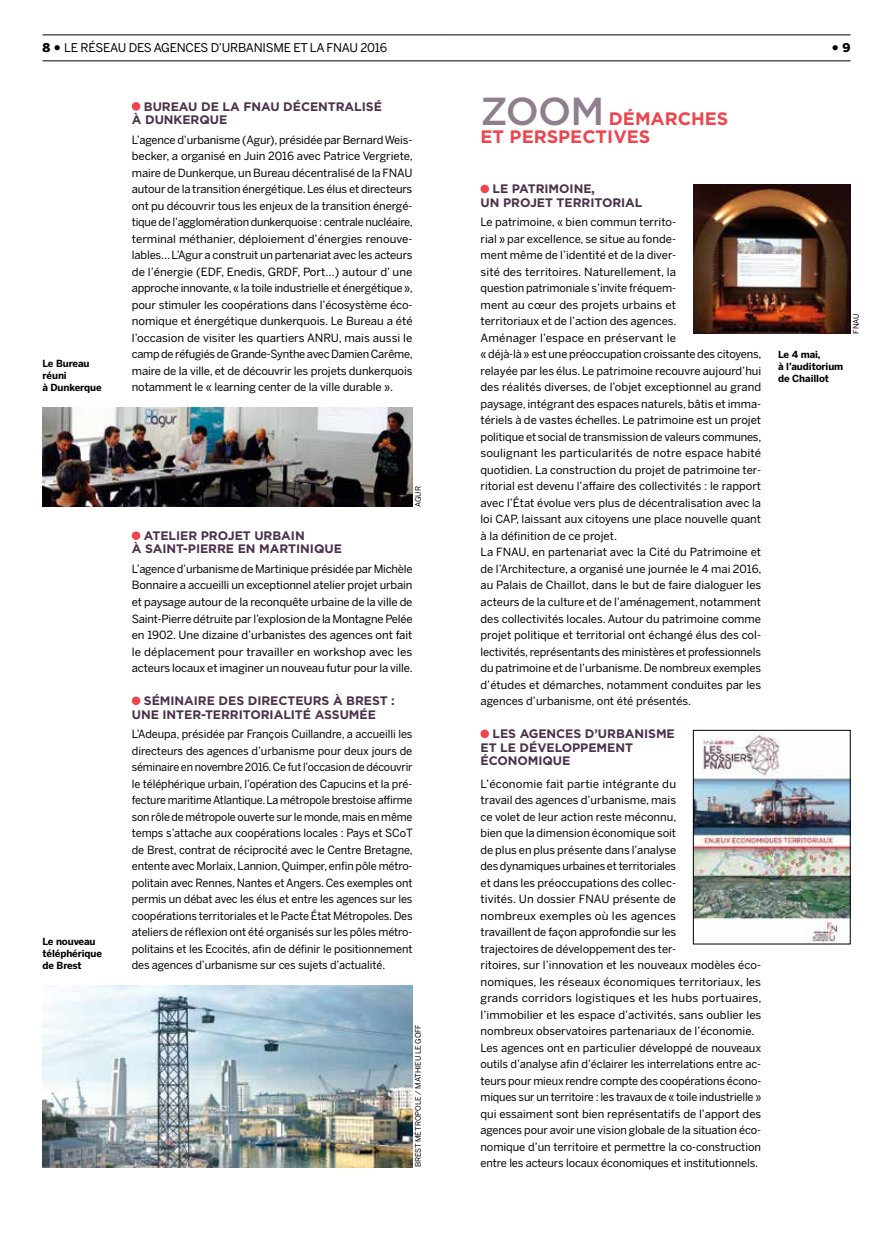
<style>
.page{position:relative;width:893px;height:1234px;background:#fff}
.page>*{position:absolute;margin:0;border:0;box-sizing:border-box;transform-origin:0 0}
.t1{font:700 18px/18px "Gotham";color:#ef444e}
.t2{font:900 18px "Benton Sans";color:#000}
.t3{font:700 12.3px/13.5px "Gotham";letter-spacing:-.005em;color:#4b314b}
.t4{font:12px "Benton Sans";letter-spacing:-.02em;color:#000}
.t5{font:11.25px/16.5px "Benton Sans";color:#000;text-align:justify}
.t6{font:700 9.75px/12px "Benton Sans";letter-spacing:-.01em;color:#000}
.t7{font:7.5px "Benton Sans";letter-spacing:-.005em;color:#000}
.s1{font-weight:900}
.s2{font-weight:900;font-size:18px}
.s3{font-size:12px}
.s4{font-weight:500;font-size:39px;color:#907e8e}
</style>
<div class="page">
<hr style="left:43px;top:35px;width:403px;height:1px;background:#000">
<hr style="left:43px;top:61px;width:403px;height:1px;background:#000">
<hr style="left:446px;top:35px;width:404px;height:1px;background:#000">
<hr style="left:446px;top:61px;width:404px;height:1px;background:#000">
<div style="left:132px;top:102px;width:8px;height:9px;background:#ef444e;border-radius:50%"></div>
<div style="left:132px;top:531px;width:8px;height:9px;background:#ef444e;border-radius:50%"></div>
<div style="left:132px;top:696px;width:8px;height:9px;background:#ef444e;border-radius:50%"></div>
<img style="left:43px;top:985px;width:369px;height:182px">
<img style="left:43px;top:408px;width:369px;height:99px">
<div style="left:480px;top:185px;width:9px;height:8px;background:#ef444e;border-radius:50%"></div>
<div style="left:480px;top:729px;width:9px;height:9px;background:#ef444e;border-radius:50%"></div>
<img style="left:693px;top:185px;width:157px;height:148px">
<img style="left:695px;top:733px;width:153px;height:209px">
<div style="left:693px;top:730px;width:157px;height:214px;border:1px solid #000"></div>
<p class="t4" style="left:43px;top:41px;width:346px"><span class="s1">8</span> <span class="s2">•</span> LE RÉSEAU DES AGENCES D’URBANISME ET LA FNAU 2016</p>
<h1 class="t2" style="left:831px;top:36px;width:21px">•<span class="s3">9</span></h1>
<p class="t6" style="left:43px;top:357px;width:61px">Le Bureau réuni<br>à Dunkerque</p>
<p class="t3" style="left:132px;top:99px;width:252px;text-indent:12px">BUREAU DE LA FNAU DÉCENTRALISÉ<br>À DUNKERQUE</p>
<p class="t5" style="left:132px;top:131px;width:283px">L’agence d’urbanisme (Agur), présidée par Bernard Weis&shy;becker, a organisé en Juin 2016 avec Patrice Vergriete, maire de Dunkerque, un Bureau décentralisé de la FNAU autour de la transition énergétique. Les élus et directeurs ont pu découvrir tous les enjeux de la transition énergé&shy;tique de l’agglomération dunkerquoise : centrale nucléaire, terminal méthanier, déploiement d’énergies renouve&shy;lables… L’Agur a construit un partenariat avec les acteurs de l’énergie (EDF, Enedis, GRDF, Port…) autour d’ une approche innovante, « la toile industrielle et énergétique », pour stimuler les coopérations dans l’écosystème éco&shy;nomique et énergétique dunkerquois. Le Bureau a été l’occasion de visiter les quartiers ANRU, mais aussi le camp de réfugiés de Grande-Synthe avec Damien Carême, maire de la ville, et de découvrir les projets dunkerquois notamment le « learning center de la ville durable ».</p>
<p class="t6" style="left:43px;top:935px;width:61px">Le nouveau téléphérique de Brest</p>
<p class="t7" style="left:414px;top:507px;width:22px;rotate:-90deg">AGUR</p>
<p class="t3" style="left:132px;top:528px;width:212px;text-indent:12px">ATELIER PROJET URBAIN<br>À SAINT-PIERRE EN MARTINIQUE</p>
<p class="t5" style="left:132px;top:560px;width:283px">L’agence d’urbanisme de Martinique présidée par Michèle Bonnaire a accueilli un exceptionnel atelier projet urbain et paysage autour de la reconquête urbaine de la ville de Saint-Pierre détruite par l’explosion de la Montagne Pelée en 1902. Une dizaine d’urbanistes des agences ont fait le déplacement pour travailler en workshop avec les acteurs locaux et imaginer un nouveau futur pour la ville.</p>
<p class="t3" style="left:132px;top:693px;width:265px;text-indent:12px">SÉMINAIRE DES DIRECTEURS À BREST :<br>UNE INTER-TERRITORIALITÉ ASSUMÉE</p>
<p class="t5" style="left:132px;top:725px;width:282px">L’Adeupa, présidée par François Cuillandre, a accueilli les directeurs des agences d’urbanisme pour deux jours de séminaire en novembre 2016. Ce fut l’occasion de découvrir le téléphérique urbain, l’opération des Capucins et la pré&shy;fecture maritime Atlantique. La métropole brestoise affirme son rôle de métropole ouverte sur le monde, mais en même temps s’attache aux coopérations locales : Pays et SCoT de Brest, contrat de réciprocité avec le Centre Bretagne, entente avec Morlaix, Lannion, Quimper, enfin pôle métro&shy;politain avec Rennes, Nantes et Angers. Ces exemples ont permis un débat avec les élus et entre les agences sur les coopérations territoriales et le Pacte État Métropoles. Des ateliers de réflexion ont été organisés sur les pôles métro&shy;politains et les Ecocités, afin de définir le positionnement des agences d’urbanisme sur ces sujets d’actualité.</p>
<p class="t7" style="left:414px;top:1167px;width:145px;rotate:-90deg">BREST MÉTROPOLE / MATHIEU LE GOFF</p>
<h1 class="t1" style="left:480px;top:110px;width:249px"><span class="s4">ZOOM</span> DÉMARCHES<br>ET PERSPECTIVES</h1>
<p class="t3" style="left:480px;top:182px;width:164px;text-indent:12px">LE PATRIMOINE,<br>UN PROJET TERRITORIAL</p>
<p class="t5" style="left:480px;top:214px;width:282px;text-align:left">Le patrimoine, « bien commun territo-<br>rial » par excellence, se situe au fonde-<br>ment même de l’identité et de la diver-<br>sité des territoires. Naturellement, la<br>question patrimoniale s’invite fréquem-<br>ment au cœur des projets urbains et<br>territoriaux et de l’action des agences.<br>Aménager l’espace en préservant le<br>« déjà-là » est une préoccupation croissante des citoyens, relayée par les élus. Le patrimoine recouvre aujourd’hui des réalités diverses, de l’objet exceptionnel au grand paysage, intégrant des espaces naturels, bâtis et imma&shy;tériels à de vastes échelles. Le patrimoine est un projet politique et social de transmission de valeurs communes, soulignant les particularités de notre espace habité quotidien. La construction du projet de patrimoine ter&shy;ritorial est devenu l’affaire des collectivités : le rapport avec l’État évolue vers plus de décentralisation avec la loi CAP, laissant aux citoyens une place nouvelle quant à la définition de ce projet.<br>La FNAU, en partenariat avec la Cité du Patrimoine et de l’Architecture, a organisé une journée le 4 mai 2016, au Palais de Chaillot, dans le but de faire dialoguer les acteurs de la culture et de l’aménagement, notamment des collectivités locales. Autour du patrimoine comme projet politique et territorial ont échangé élus des col&shy;lectivités, représentants des ministères et professionnels du patrimoine et de l’urbanisme. De nombreux exemples d’études et démarches, notamment conduites par les agences d’urbanisme, ont été présentés.</p>
<p class="t3" style="left:480px;top:726px;width:196px;text-indent:12px">LES AGENCES D’URBANISME<br>ET LE DÉVELOPPEMENT<br>ÉCONOMIQUE</p>
<p class="t5" style="left:480px;top:775px;width:283px;text-align:left">L’économie fait partie intégrante du<br>travail des agences d’urbanisme, mais<br>ce volet de leur action reste méconnu,<br>bien que la dimension économique soit<br>de plus en plus présente dans l’analyse<br>des dynamiques urbaines et territoriales<br>et dans les préoccupations des collec-<br>tivités. Un dossier FNAU présente de<br>nombreux exemples où les agences<br>travaillent de façon approfondie sur les<br>trajectoires de développement des ter-<br>ritoires, sur l’innovation et les nouveaux modèles éco&shy;nomiques, les réseaux économiques territoriaux, les grands corridors logistiques et les hubs portuaires, l’immobilier et les espace d’activités, sans oublier les nombreux observatoires partenariaux de l’économie.<br>Les agences ont en particulier développé de nouveaux outils d’analyse afin d’éclairer les interrelations entre ac&shy;teurs pour mieux rendre compte des coopérations écono&shy;miques sur un territoire : les travaux de « toile industrielle » qui essaiment sont bien représentatifs de l’apport des agences pour avoir une vision globale de la situation éco&shy;nomique d’un territoire et permettre la co-construction entre les acteurs locaux économiques et institutionnels.</p>
<p class="t6" style="left:778px;top:348px;width:67px">Le 4 mai,<br>à l’auditorium de Chaillot</p>
<p class="t7" style="left:852px;top:333px;width:22px;rotate:-90deg">FNAU</p>
</div>
